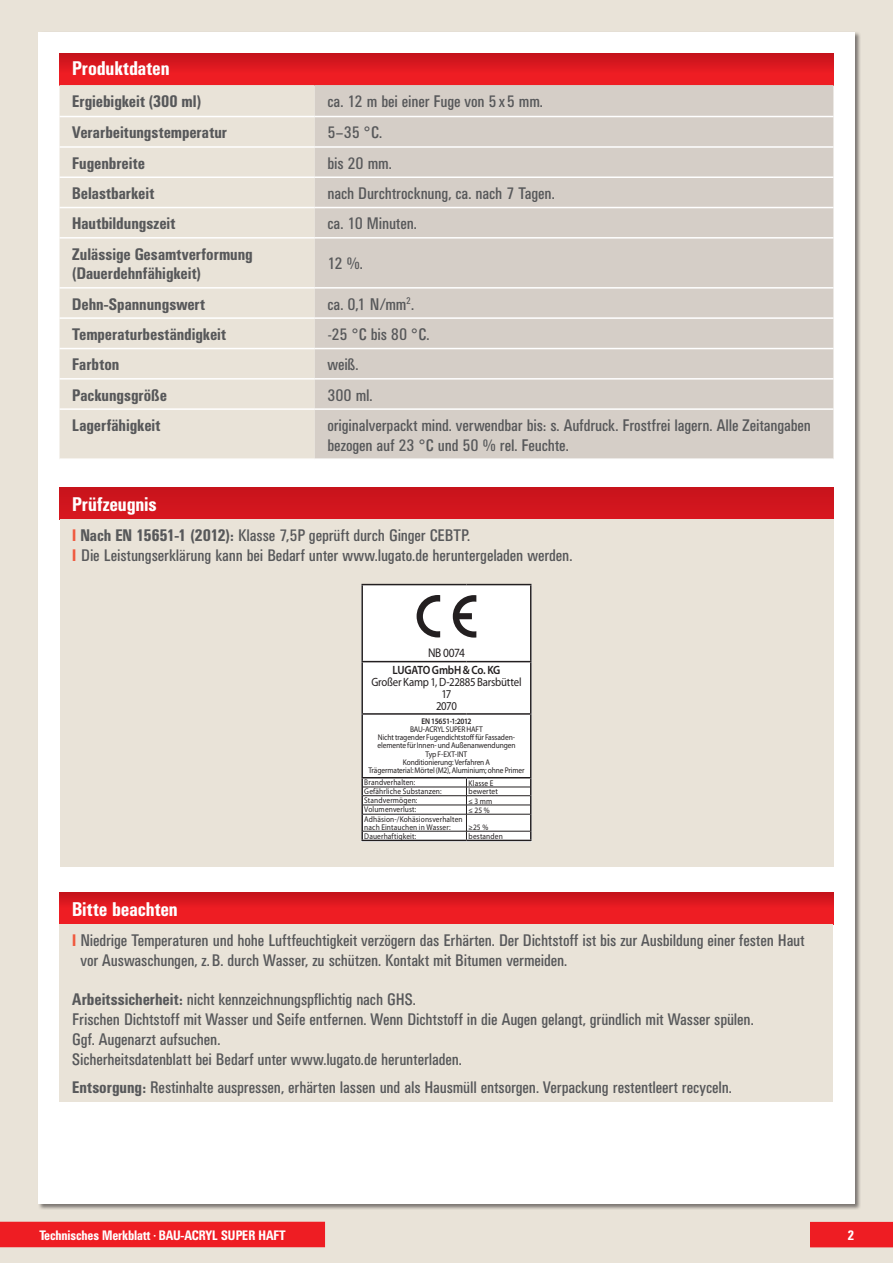
<style>
.page{position:relative;width:893px;height:1263px;background:#e9e3d8}
.page>*{position:absolute;margin:0;border:0;box-sizing:border-box;transform-origin:0 0}
.t1{font:500 condensed 19.5px "UN11";letter-spacing:.01em;color:#fff}
.t2{font:condensed 16.5px/19.8px "UN11";color:#57585a}
.t3{font:500 condensed 16.5px/19.8px "UN11";letter-spacing:.01em;color:#57585a}
.t4{font:500 condensed 13.5px "UN11";color:#fff}
.t5{font:12.6px "Myriad Pro";letter-spacing:-.035em;color:#231f20;scale:.9 1}
.t6{font:12px/12px "Myriad Pro";letter-spacing:-.025em;color:#231f20;text-align:center;scale:.9 1}
.t7{font:600 12px "Myriad Pro";letter-spacing:-.025em;color:#231f20;scale:.9 1}
.t8{font:8.25px/8.2px "Myriad Pro";color:#231f20;text-align:center;scale:.9 1}
.t9{font:8.25px "Myriad Pro";letter-spacing:.02em;color:#231f20;scale:.9 1}
.t10{font:600 8.25px "Myriad Pro";letter-spacing:-.035em;color:#231f20;scale:.9 1}
.s1{font-family:"Univers"}
.s2{font-weight:500;color:#f0593e}
.s3{font-weight:500}
</style>
<div class="page">
<div style="left:38px;top:32px;width:817px;height:1171px;background:#fff"></div>
<div style="left:810px;top:1222px;width:83px;height:25px;background:#ee1d23"></div>
<div style="left:0;top:1222px;width:325px;height:25px;background:#ee1d23"></div>
<div style="left:60px;top:488px;width:773px;height:31px;background:#d0151e"></div>
<div style="left:60px;top:519px;width:773px;height:347px;background:#e9e3d8"></div>
<div style="left:60px;top:53px;width:773px;height:32px;background:linear-gradient(to bottom,#c8131c,#f61f25)"></div>
<div style="left:60px;top:85px;width:255px;height:373px;background:#e9e3d8"></div>
<div style="left:315px;top:85px;width:518px;height:373px;background:#d5cec7"></div>
<hr style="left:60px;top:116px;width:255px;height:1px;background:#fff">
<hr style="left:315px;top:116px;width:518px;height:1px;background:#fff">
<hr style="left:60px;top:146px;width:255px;height:2px;background:#fff">
<hr style="left:315px;top:146px;width:518px;height:2px;background:#fff">
<hr style="left:60px;top:176px;width:255px;height:2px;background:#fff">
<hr style="left:315px;top:176px;width:518px;height:2px;background:#fff">
<hr style="left:60px;top:207px;width:255px;height:1px;background:#fff">
<hr style="left:315px;top:207px;width:518px;height:1px;background:#fff">
<hr style="left:60px;top:237px;width:255px;height:2px;background:#fff">
<hr style="left:315px;top:237px;width:518px;height:2px;background:#fff">
<hr style="left:60px;top:287px;width:255px;height:2px;background:#fff">
<hr style="left:315px;top:287px;width:518px;height:2px;background:#fff">
<hr style="left:60px;top:317px;width:255px;height:2px;background:#fff">
<hr style="left:315px;top:317px;width:518px;height:2px;background:#fff">
<hr style="left:60px;top:348px;width:255px;height:1px;background:#fff">
<hr style="left:315px;top:348px;width:518px;height:1px;background:#fff">
<hr style="left:60px;top:378px;width:255px;height:2px;background:#fff">
<hr style="left:315px;top:378px;width:518px;height:2px;background:#fff">
<hr style="left:60px;top:408px;width:255px;height:2px;background:#fff">
<hr style="left:315px;top:408px;width:518px;height:2px;background:#fff">
<hr style="left:361px;top:584px;width:105px;height:1px;background:#231f20">
<hr style="left:466px;top:584px;width:65px;height:1px;background:#231f20">
<hr style="left:361px;top:840px;width:105px;height:1px;background:#231f20">
<hr style="left:466px;top:840px;width:65px;height:1px;background:#231f20">
<svg style="left:361px;top:585px;width:170px;height:255px;background:#ebeaeb"></svg>
<div style="left:60px;top:892px;width:773px;height:32px;background:linear-gradient(to bottom,#ce151d,#f71f25)"></div>
<div style="left:60px;top:924px;width:773px;height:177px;background:#e9e3d8"></div>
<p class="t1" style="left:72px;top:57px;width:99px">Produktdaten</p>
<p class="t3" style="left:72px;top:91px;width:130px">Ergiebigkeit (300 ml)</p>
<p class="t2" style="left:327px;top:92px;width:217px">ca. 12 m bei einer Fuge von 5 x 5 mm.</p>
<p class="t3" style="left:72px;top:122px;width:156px">Verarbeitungstemperatur</p>
<p class="t2" style="left:327px;top:123px;width:56px">5–35 <span class="s1">°</span>C.</p>
<p class="t3" style="left:72px;top:153px;width:74px">Fugenbreite</p>
<p class="t2" style="left:327px;top:153px;width:66px">bis 20 mm.</p>
<p class="t3" style="left:72px;top:183px;width:83px">Belastbarkeit</p>
<p class="t2" style="left:327px;top:183px;width:229px">nach Durchtrocknung, ca. nach 7 Tagen.</p>
<p class="t3" style="left:72px;top:213px;width:104px">Hautbildungszeit</p>
<p class="t2" style="left:327px;top:214px;width:91px">ca. 10 Minuten.</p>
<p class="t3" style="left:72px;top:244px;width:182px">Zulässige Gesamtverformung (Dauerdehnfähigkeit)</p>
<p class="t2" style="left:327px;top:254px;width:37px">12 %.</p>
<p class="t3" style="left:72px;top:294px;width:134px">Dehn-Spannungswert</p>
<p class="t2" style="left:327px;top:294px;width:88px">ca. 0,1 N/mm<sup>2</sup>.</p>
<p class="t3" style="left:72px;top:324px;width:155px">Temperaturbeständigkeit</p>
<p class="t2" style="left:327px;top:324px;width:103px">-25 <span class="s1">°</span>C bis 80 <span class="s1">°</span>C.</p>
<p class="t3" style="left:72px;top:354px;width:48px">Farbton</p>
<p class="t2" style="left:327px;top:355px;width:33px">weiß.</p>
<p class="t3" style="left:72px;top:385px;width:96px">Packungsgröße</p>
<p class="t2" style="left:327px;top:385px;width:47px">300 ml.</p>
<p class="t3" style="left:72px;top:415px;width:89px">Lagerfähigkeit</p>
<p class="t2" style="left:327px;top:415px;width:485px">originalverpackt mind. verwendbar bis: s. Aufdruck. Frostfrei lagern. Alle Zeitangaben bezogen auf 23 <span class="s1">°</span>C und 50 % rel. Feuchte.</p>
<p class="t1" style="left:72px;top:493px;width:86px">Prüfzeugnis</p>
<p class="t2" style="left:72px;top:525px;width:502px"><span class="s2">I</span> <span class="s3">Nach EN 15651-1 (2012):</span> Klasse 7,5P geprüft durch Ginger CEBTP.<br><span class="s2">I</span> Die Leistungserklärung kann bei Bedarf unter www.lugato.de heruntergeladen werden.</p>
<p class="t5" style="left:428px;top:645px;width:42px">NB 0074</p>
<p class="t7" style="left:393px;top:663px;width:121px">LUGATO GmbH &amp; Co. KG</p>
<p class="t6" style="left:371px;top:676px;width:168px">Großer Kamp 1, D-22885 Barsbüttel<br>17<br>2070</p>
<p class="t10" style="left:421px;top:715px;width:57px">EN 15651-1:2012</p>
<p class="t8" style="left:368px;top:725px;width:175px">BAU-ACRYL SUPER HAFT<br>Nicht tragender Fugendichtstoff für Fassaden&shy;elemente für Innen- und Außenanwendungen<br>Typ F-EXT-INT<br>Konditionierung: Verfahren A<br>Trägermaterial: Mörtel (M2), Aluminium; ohne Primer</p>
<p class="t9" style="left:364px;top:777px;width:58px">Brandverhalten:</p>
<p class="t8" style="left:469px;top:779px;width:29px">Klasse E</p>
<p class="t8" style="left:364px;top:787px;width:87px">Gefährliche Substanzen:</p>
<p class="t9" style="left:469px;top:786px;width:34px">bewertet</p>
<p class="t9" style="left:364px;top:795px;width:61px">Standvermögen:</p>
<p class="t8" style="left:469px;top:797px;width:28px">≤ 3 mm</p>
<p class="t8" style="left:364px;top:805px;width:59px">Volumenverlust:</p>
<p class="t8" style="left:469px;top:806px;width:25px">≤ 25 %</p>
<p class="t8" style="left:364px;top:815px;width:111px;text-align:left">Adhäsion-/Kohäsionsverhalten nach Eintauchen in Wasser:</p>
<p class="t8" style="left:469px;top:823px;width:23px">≥25 %</p>
<p class="t8" style="left:364px;top:832px;width:59px">Dauerhaftigkeit:</p>
<p class="t9" style="left:469px;top:831px;width:40px">bestanden</p>
<p class="t1" style="left:72px;top:898px;width:107px">Bitte beachten</p>
<p class="t2" style="left:81px;top:930px;width:725px;text-indent:-8px"><span class="s2">I</span> Niedrige Temperaturen und hohe Luftfeuchtigkeit verzögern das Erhärten. Der Dichtstoff ist bis zur Ausbildung einer festen Haut vor Auswaschungen, z.B. durch Wasser, zu schützen. Kontakt mit Bitumen vermeiden.</p>
<p class="t2" style="left:72px;top:989px;width:683px"><span class="s3">Arbeitssicherheit:</span> nicht kennzeichnungspflichtig nach GHS.<br>Frischen Dichtstoff mit Wasser und Seife entfernen. Wenn Dichtstoff in die Augen gelangt, gründlich mit Wasser spülen.<br>Ggf. Augenarzt aufsuchen.<br>Sicherheitsdatenblatt bei Bedarf unter www.lugato.de herunterladen.</p>
<p class="t2" style="left:72px;top:1077px;width:661px"><span class="s3">Entsorgung:</span> Restinhalte auspressen, erhärten lassen und als Hausmüll entsorgen. Verpackung restentleert recyceln.</p>
<p class="t4" style="left:39px;top:1227px;width:247px">Technisches Merkblatt <sup>•</sup> BAU-ACRYL SUPER HAFT</p>
<p class="t4" style="left:847px;top:1227px;width:8px">2</p>
</div>
